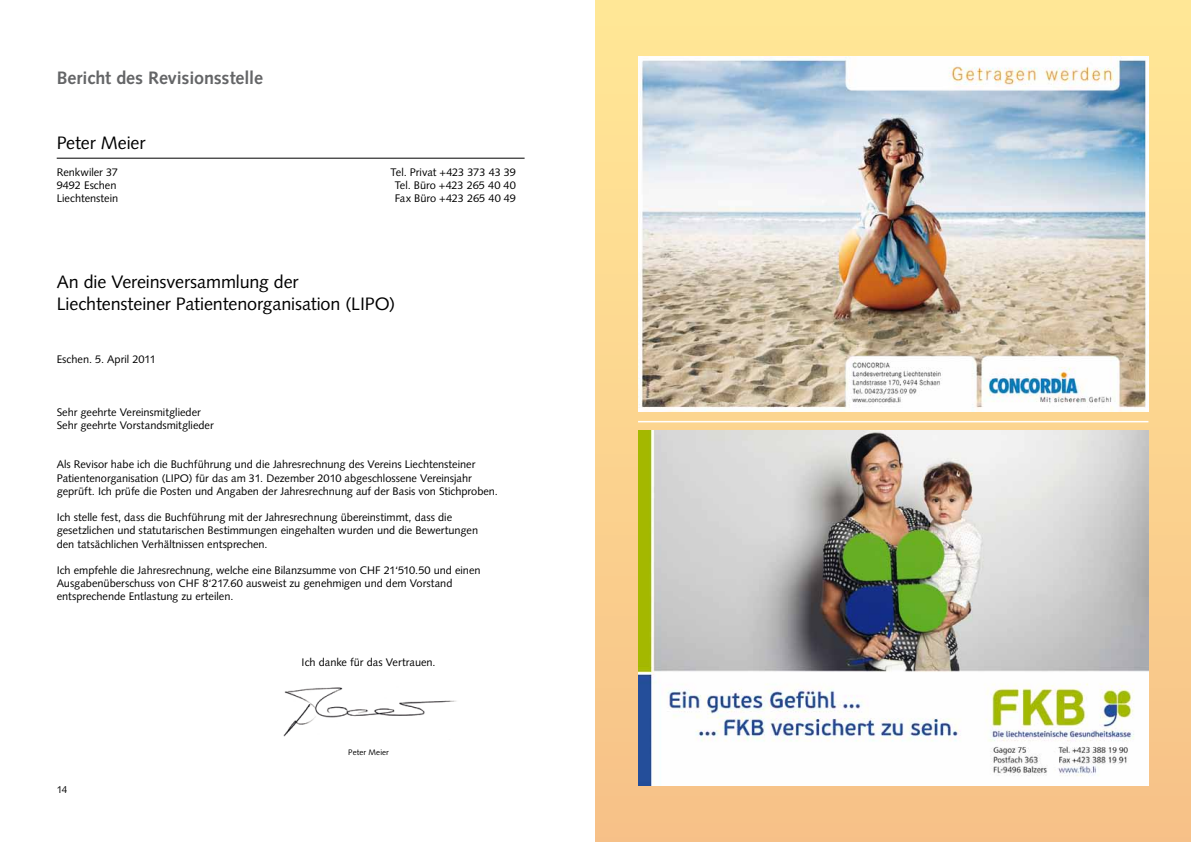
<style>
.page{position:relative;width:1191px;height:842px;background:#fff}
.page>*{position:absolute;margin:0;border:0;box-sizing:border-box;transform-origin:0 0}
.t1{font:18px/21.6px "Syntax LT Std";letter-spacing:-.01em;color:#000}
.t2{font:700 18px "Syntax LT Std";letter-spacing:-.01em;color:#646567}
.t3{font:11px/13.2px "Syntax LT Std";letter-spacing:-.005em;color:#000}
.t4{font:10px "Syntax LT Std";color:#000}
.t5{font:8px "Syntax LT Std";letter-spacing:.01em;color:#000}
</style>
<div class="page">
<hr style="left:57px;top:158px;width:467px;height:1px;background:#000">
<div style="left:595px;top:0;width:596px;height:842px;background:linear-gradient(to bottom,#ffe897,#f7c188)"></div>
<hr style="left:638px;top:421px;width:510px;height:1px;background:#fff">
<img style="left:638px;top:57px;width:510px;height:354px">
<img style="left:638px;top:431px;width:510px;height:354px">
<img style="left:283px;top:687px;width:173px;height:50px">
<h1 class="t2" style="left:57px;top:68px;width:208px">Bericht des Revisionsstelle</h1>
<h1 class="t1" style="left:57px;top:132px;width:90px">Peter Meier</h1>
<p class="t3" style="left:57px;top:165px;width:63px">Renkwiler 37</p>
<p class="t3" style="left:390px;top:165px;width:127px">Tel. Privat +423 373 43 39</p>
<p class="t3" style="left:57px;top:178px;width:61px">9492 Eschen</p>
<p class="t3" style="left:395px;top:178px;width:123px">Tel. Büro +423 265 40 40</p>
<p class="t3" style="left:57px;top:192px;width:63px">Liechtenstein</p>
<p class="t3" style="left:395px;top:192px;width:123px">Fax Büro +423 265 40 49</p>
<h1 class="t1" style="left:57px;top:271px;width:340px">An die Vereinsversammlung der<br>Liechtensteiner Patientenorganisation (LIPO)</h1>
<p class="t3" style="left:57px;top:352px;width:101px">Eschen. 5. April 2011</p>
<p class="t3" style="left:57px;top:405px;width:159px">Sehr geehrte Vereinsmitglieder<br>Sehr geehrte Vorstandsmitglieder</p>
<p class="t3" style="left:57px;top:458px;width:443px">Als Revisor habe ich die Buchführung und die Jahresrechnung des Vereins Liechtensteiner<br>Patientenorganisation (LIPO) für das am 31. Dezember 2010 abgeschlossene Vereinsjahr geprüft. Ich prüfe die Posten und Angaben der Jahresrechnung auf der Basis von Stichproben.</p>
<p class="t3" style="left:57px;top:511px;width:423px">Ich stelle fest, dass die Buchführung mit der Jahresrechnung übereinstimmt, dass die gesetzlichen und statutarischen Bestimmungen eingehalten wurden und die Bewertungen den tatsächlichen Verhältnissen entsprechen.</p>
<p class="t3" style="left:57px;top:564px;width:425px">Ich empfehle die Jahresrechnung, welche eine Bilanzsumme von CHF 21‘510.50 und einen<br>Ausgabenüberschuss von CHF 8‘217.60 ausweist zu genehmigen und dem Vorstand entsprechende Entlastung zu erteilen.</p>
<p class="t3" style="left:302px;top:656px;width:135px">Ich danke für das Vertrauen.</p>
<p class="t4" style="left:57px;top:783px;width:12px">14</p>
<p class="t5" style="left:348px;top:748px;width:42px">Peter Meier</p>
</div>
